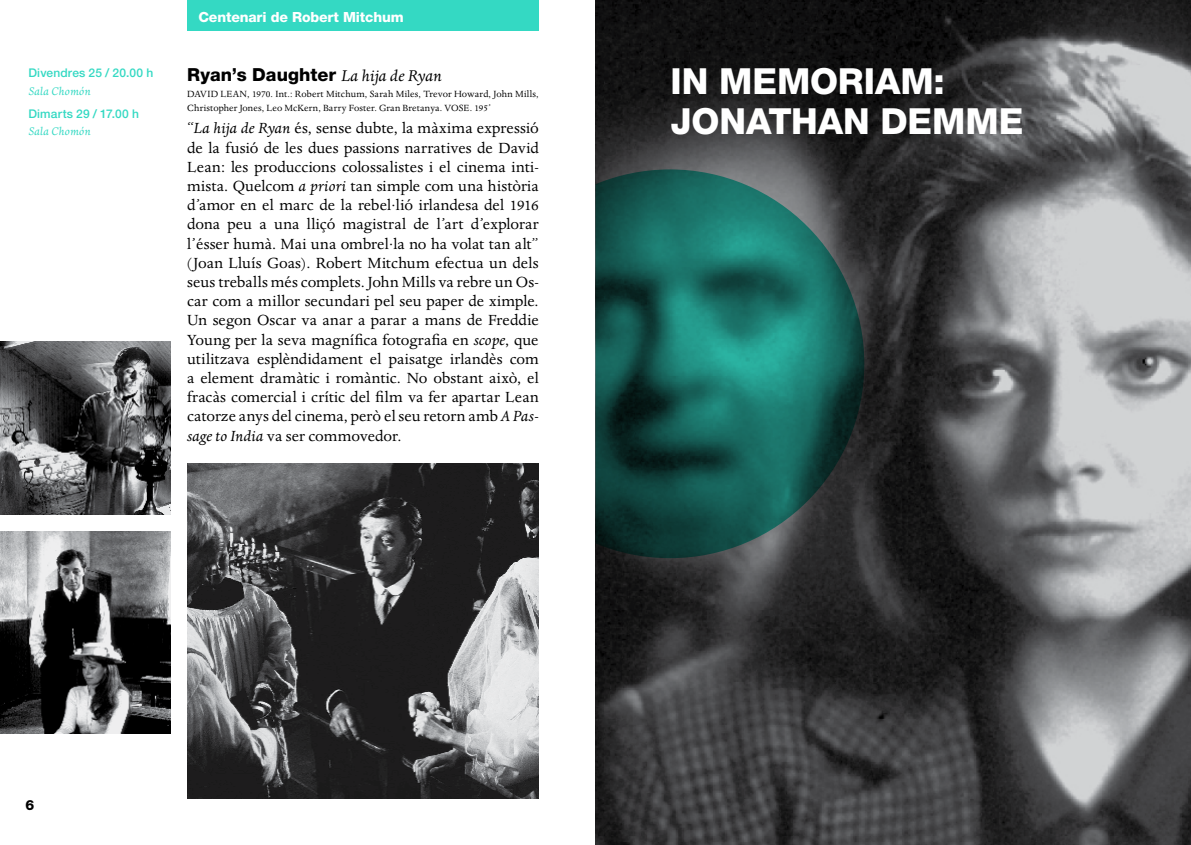
<style>
.page{position:relative;width:1191px;height:845px;background:#fff}
.page>*{position:absolute;margin:0;border:0;box-sizing:border-box;transform-origin:0 0}
.t1{font:800 36px/40px "Helvetica Neue LT";letter-spacing:-.005em;color:#fff}
.t2{font:800 18px "Helvetica Neue LT";color:#000}
.t3{font:17px/19.2px "Dante";color:#000;text-align:justify}
.t4{font:800 14px "Helvetica Neue LT";letter-spacing:-.01em;color:#fff}
.t5{font:800 14px "Helvetica Neue LT";color:#000}
.t6{font:italic 12.8px "Dante";letter-spacing:.015em;color:#34d9c3}
.t7{font:500 12px "Helvetica Neue LT";letter-spacing:.015em;color:#34d9c3}
.t8{font:10.4px/13.6px "Dante";letter-spacing:.015em;color:#000}
.s1{font-family:"Dante";font-weight:400;font-style:italic}
.s2{font-style:italic}
</style>
<div class="page">
<img style="left:187px;top:463px;width:352px;height:336px">
<img style="left:0;top:342px;width:170px;height:172px">
<img style="left:0;top:531px;width:170px;height:202px">
<img style="left:595px;top:0;width:596px;height:845px">
<div style="left:187px;top:0;width:352px;height:30px;background:#34d9c3"></div>
<svg style="left:595px;top:169px;width:269px;height:389px;background:#1e5c55"></svg>
<p class="t7" style="left:28px;top:66px;width:126px">Divendres 25 / 20.00 h</p>
<p class="t6" style="left:28px;top:84px;width:64px">Sala Chomón</p>
<p class="t7" style="left:28px;top:106px;width:112px">Dimarts 29 / 17.00 h</p>
<p class="t6" style="left:28px;top:124px;width:64px">Sala Chomón</p>
<p class="t4" style="left:198px;top:9px;width:207px">Centenari de Robert Mitchum</p>
<p class="t2" style="left:187px;top:64px;width:256px">Ryan’s Daughter <span class="s1">La hija de Ryan</span></p>
<p class="t8" style="left:187px;top:88px;width:353px">DAVID LEAN, 1970. Int.: Robert Mitchum, Sarah Miles, Trevor Howard, John Mills,<br>Christopher Jones, Leo McKern, Barry Foster. Gran Bretanya. VOSE. 195’</p>
<p class="t3" style="left:187px;top:119px;width:353px">“<span class="s2">La hija de Ryan</span> és, sense dubte, la màxima expressió de la fusió de les dues passions narratives de David Lean: les produccions colossalistes i el cinema inti&shy;mista. Quelcom <span class="s2">a priori</span> tan simple com una història d’amor en el marc de la rebel·lió irlandesa del 1916 dona peu a una lliçó magistral de l’art d’explorar l’ésser humà. Mai una ombrel·la no ha volat tan alt” (Joan Lluís Goas). Robert Mitchum efectua un dels seus treballs més complets. John Mills va rebre un Os&shy;car com a millor secundari pel seu paper de ximple.<br>Un segon Oscar va anar a parar a mans de Freddie Young per la seva magnífica fotografia en <span class="s2">scope</span>, que utilitzava esplèndidament el paisatge irlandès com a element dramàtic i romàntic. No obstant això, el fracàs comercial i crític del film va fer apartar Lean catorze anys del cinema, però el seu retorn amb <span class="s2">A Pas&shy;sage to India</span> va ser commovedor.</p>
<h1 class="t1" style="left:670px;top:61px;width:354px">IN MEMORIAM:<br>JONATHAN DEMME</h1>
<p class="t5" style="left:26px;top:796px;width:10px">6</p>
</div>
